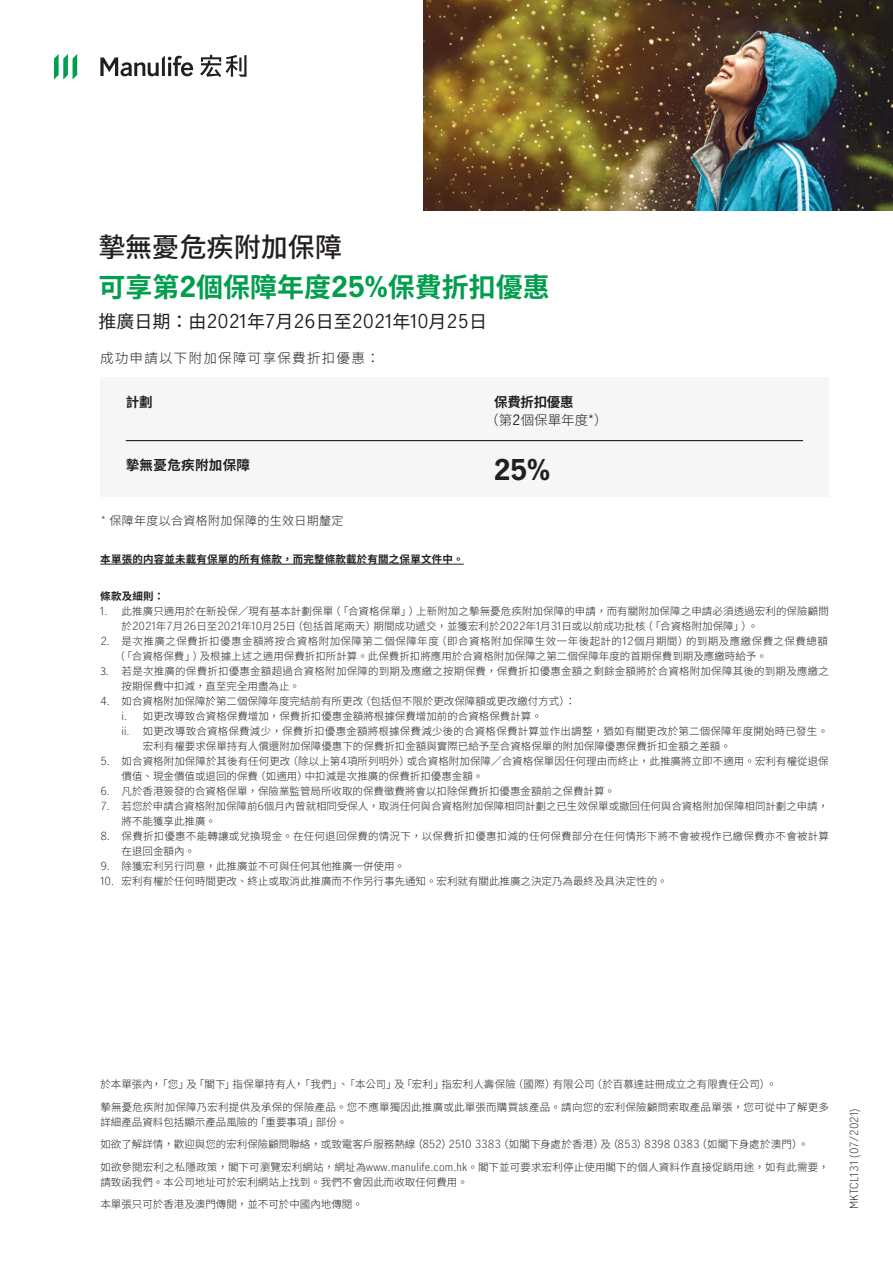
<style>
.page{position:relative;width:893px;height:1263px;background:#fff}
.page>*{position:absolute;margin:0;border:0;box-sizing:border-box;transform-origin:0 0}
.t1{font:700 27px/39.8px "Noto Sans CJ Ktc";color:#009e4d}
.t2{font:700 27px "Manulife JH Sans";color:#231f20}
.t3{font:18px "Manulife JH Sans";color:#231f20}
.t4{font:300 13.5px "Noto Sans CJ Ktc";letter-spacing:.095em;color:#231f20}
.t5{font:700 13.5px "Noto Sans CJ Ktc";letter-spacing:.02em;color:#231f20}
.t6{font:300 12px "Noto Sans CJ Ktc";letter-spacing:.03em;color:#231f20}
.t7{font:300 10.5px/15px "Noto Sans CJ Ktc";color:#231f20}
.t8{font:300 10.5px/15px "Noto Sans CJ Ktc";letter-spacing:.02em;color:#231f20}
.t9{font:300 10.5px/15px "Noto Sans CJ Ktc";letter-spacing:.045em;color:#231f20}
.t10{font:700 10.5px "Noto Sans CJ Ktc";letter-spacing:.02em;color:#231f20}
.t11{font:300 10.5px "Manulife JH Sans";letter-spacing:.02em;color:#231f20}
.s1{font-weight:500;color:#231f20}
.s2{font-family:"Manulife JH Sans"}
.s3{font-family:"Noto Sans CJ Ktc"}
.s4{font-family:"Manulife JH Sans";font-weight:400}
.s5{font-family:"Koz Go Pr 6 N";font-weight:400}
</style>
<div class="page">
<div style="left:100px;top:378px;width:728px;height:119px;background:#f6f6f6"></div>
<img style="left:424px;top:0;width:469px;height:210px">
<svg style="left:54px;top:54px;width:23px;height:26px"></svg>
<svg style="left:100px;top:56px;width:93px;height:20px"></svg>
<svg style="left:200px;top:55px;width:47px;height:22px"></svg>
<hr style="left:126px;top:440px;width:677px;height:1px;background:#231f20">
<hr style="left:100px;top:564px;width:364px;height:1px;background:#231f20">
<h1 class="t1" style="left:98px;top:228px;width:453px"><span class="s1">摯無憂危疾附加保障<br></span>可享第<span class="s2">2</span>個保障年度<span class="s2">25%</span>保費折扣優惠</h1>
<h2 class="t3" style="left:98px;top:308px;width:390px"><span class="s3">推廣日期：由</span>2021<span class="s3">年</span>7<span class="s3">月</span>26<span class="s3">日至</span>2021<span class="s3">年</span>10<span class="s3">月</span>25<span class="s3">日</span></h2>
<p class="t4" style="left:100px;top:350px;width:281px">成功申請以下附加保障可享保費折扣優惠：</p>
<p class="t5" style="left:126px;top:394px;width:28px">計劃</p>
<p class="t5" style="left:126px;top:458px;width:126px">摯無憂危疾附加保障</p>
<p class="t6" style="left:101px;top:514px;width:244px"><span class="s2">*</span> 保障年度以合資格附加保障的生效日期釐定</p>
<p class="t5" style="left:494px;top:394px;width:81px">保費折扣優惠</p>
<p class="t4" style="left:485px;top:413px;width:124px">（第<span class="s4">2</span>個保單年度*）</p>
<h1 class="t2" style="left:494px;top:450px;width:58px">25%</h1>
<p class="t10" style="left:100px;top:553px;width:365px">本單張的内容並未載有保單的所有條款，而完整條款載於有關之保單文件中。</p>
<p class="t10" style="left:100px;top:590px;width:65px">條款及細則：</p>
<p class="t7" style="left:122px;top:604px;width:709px;text-indent:-21px"><span class="s2">1.</span> 此推廣只適用於在新投保／現有基本計劃保單（「合資格保單」）上新附加之摯無憂危疾附加保障的申請，而有關附加保障之申請必須透過宏利的保險顧問於<span class="s2">2021</span>年<span class="s2">7</span>月<span class="s2">26</span>日至<span class="s2">2021</span>年<span class="s2">10</span>月<span class="s2">25</span>日（包括首尾兩天）期間成功遞交，並獲宏利於<span class="s2">2022</span>年<span class="s2">1</span>月<span class="s2">31</span>日或以前成功批核（「合資格附加保障」）。</p>
<p class="t9" style="left:114px;top:634px;width:715px;text-indent:-14px"><span class="s2">2.</span> 是次推廣之保費折扣優惠金額將按合資格附加保障第二個保障年度（即合資格附加保障生效一年後起計的<span class="s2">12</span>個月期間）的到期及應繳保費之保費總額（「合資格保費」）及根據上述之適用保費折扣所計算。此保費折扣將應用於合資格附加保障之第二個保障年度的首期保費到期及應繳時給予。</p>
<p class="t8" style="left:122px;top:664px;width:709px;text-indent:-21px">3. 若是次推廣的保費折扣優惠金額超過合資格附加保障的到期及應繳之按期保費，保費折扣優惠金額之剩餘金額將於合資格附加保障其後的到期及應繳之按期保費中扣減，直至完全用盡為止。</p>
<p class="t7" style="left:100px;top:694px;width:477px"><span class="s2">4.</span> 如合資格附加保障於第二個保障年度完結前有所更改（包括但不限於更改保障額或更改繳付方式）：</p>
<p class="t7" style="left:122px;top:709px;width:422px"><span class="s2">i.</span> 如更改導致合資格保費增加，保費折扣優惠金額將根據保費增加前的合資格保費計算。</p>
<p class="t8" style="left:122px;top:724px;width:708px"><span class="s2">ii.</span> 如更改導致合資格保費減少，保費折扣優惠金額將根據保費減少後的合資格保費計算並作出調整，猶如有關更改於第二個保障年度開始時已發生。</p>
<p class="t7" style="left:143px;top:739px;width:589px">宏利有權要求保單持有人償還附加保障優惠下的保費折扣金額與實際已給予至合資格保單的附加保障優惠保費折扣金額之差額。</p>
<p class="t7" style="left:122px;top:754px;width:709px;text-indent:-21px"><span class="s2">5.</span> 如合資格附加保障於其後有任何更改（除以上第<span class="s2">4</span>項所列明外）或合資格附加保障／合資格保單因任何理由而終止，此推廣將立即不適用。宏利有權從退保價值、現金價值或退回的保費（如適用）中扣減是次推廣的保費折扣優惠金額。</p>
<p class="t7" style="left:100px;top:784px;width:516px"><span class="s2">6.</span> 凡於香港簽發的合資格保單，保險業監管局所收取的保費徵費將會以扣除保費折扣優惠金額前之保費計算。</p>
<p class="t7" style="left:122px;top:799px;width:708px;text-indent:-21px"><span class="s2">7.</span> 若您於申請合資格附加保障前<span class="s2">6</span>個月內曾就相同受保人，取消任何與合資格附加保障相同計劃之已生效保單或撤回任何與合資格附加保障相同計劃之申請，將不能獲享此推廣。</p>
<p class="t8" style="left:122px;top:829px;width:709px;text-indent:-21px"><span class="s2">8.</span> 保費折扣優惠不能轉讓或兌換現金。在任何退回保費的情況下，以保費折扣優惠扣減的任何保費部分在任何情形下將不會被視作已繳保費亦不會被計算在退回金額內。</p>
<p class="t7" style="left:100px;top:859px;width:306px"><span class="s2">9.</span> 除獲宏利另行同意，此推廣並不可與任何其他推廣一併使用。</p>
<p class="t7" style="left:100px;top:874px;width:569px"><span class="s2">10.</span> 宏利有權於任何時間更改、終止或取消此推廣而不作另行事先通知。宏利就有關此推廣之決定乃為最終及具決定性的。</p>
<p class="t8" style="left:100px;top:1073px;width:730px;line-height:22.5px">於本單張內，「您」及「閣下」指保單持有人，「我們」、「本公司」及「宏利」指宏利人壽保險（國際）有限公司（於百慕達註冊成立之有限責任公司）。<br>摯無憂危疾附加保障乃宏利提供及承保的保險產品。您不應單獨因此推廣或此單張而購買該產品。請向您的宏利保險顧問索取產品單張，您可從中了解更多</p>
<p class="t7" style="left:100px;top:1110px;width:730px;line-height:22.5px">詳細產品資料包括顯示產品風險的「重要事項」部份。<br>如欲了解詳情，歡迎與您的宏利保險顧問聯絡，或致電客戶服務熱線<span class="s5">（</span><span class="s2">852</span><span class="s5">）</span><span class="s2">2510 3383</span><span class="s5">（</span>如閣下身處於香港<span class="s5">）</span>及<span class="s5">（</span><span class="s2">853</span><span class="s5">）</span><span class="s2">8398 0383</span><span class="s5">（</span>如閣下身處於澳門<span class="s5">）</span>。<br>如欲參閱宏利之私隱政策，閣下可瀏覽宏利網站，網址為<span class="s2">www.manulife.com.hk</span>。閣下並可要求宏利停止使用閣下的個人資料作直接促銷用途，如有此需要，</p>
<p class="t7" style="left:100px;top:1171px;width:369px;line-height:22.5px">請致函我們。本公司地址可於宏利網站上找到。我們不會因此而收取任何費用。本單張只可於香港及澳門傳閱，並不可於中國內地傳閱。</p>
<p class="t11" style="left:847px;top:1209px;width:102px;rotate:-90deg">MKTCL131 (07/2021)</p>
</div>
